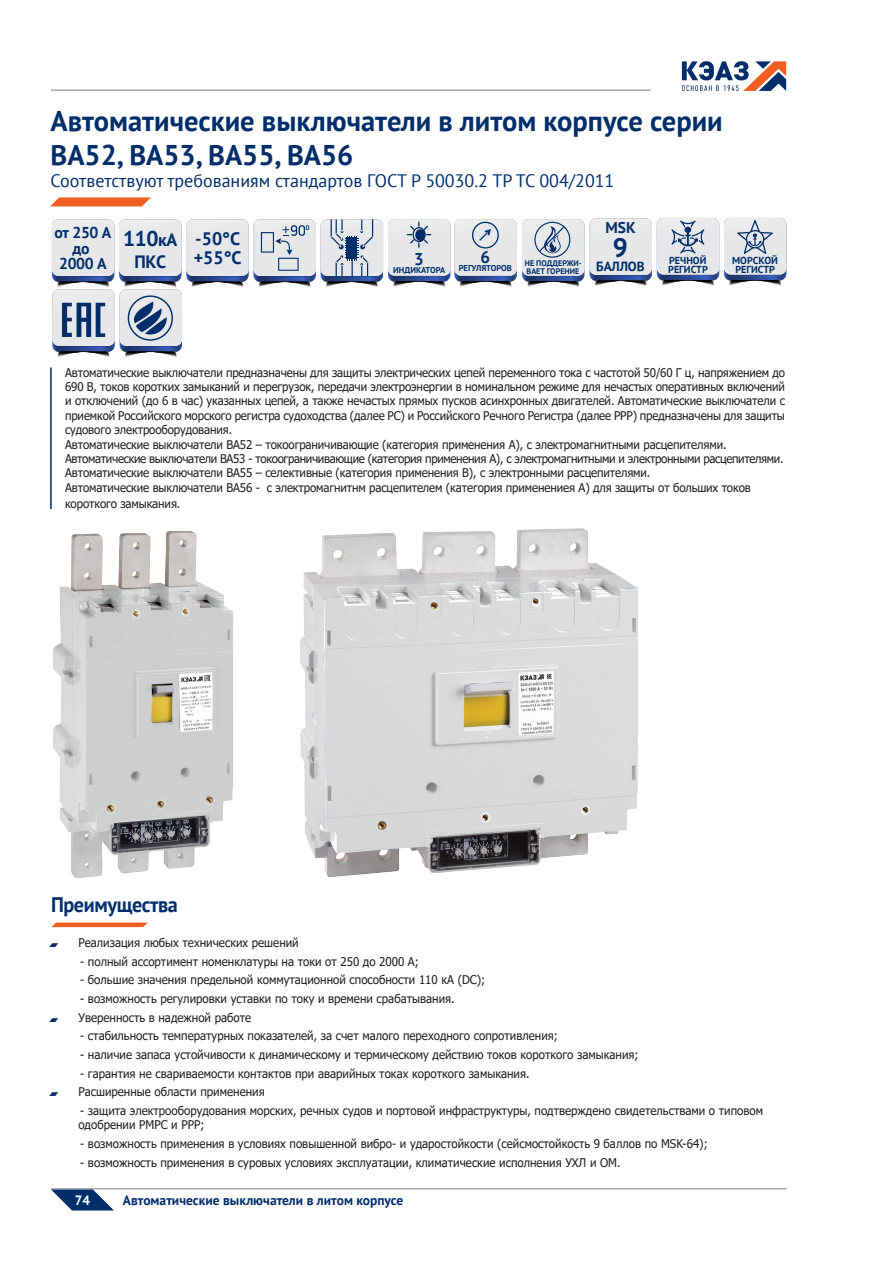
<style>
.page{position:relative;width:893px;height:1263px;background:#fff}
.page>*{position:absolute;margin:0;border:0;box-sizing:border-box;transform-origin:0 0}
.t1{font:700 28.5px/34.2px "PT Sans";color:#002e6b}
.t2{font:700 26.55px "PT Sans";color:#002e6b}
.t3{font:700 21.3px "PT Sans";color:#002e6b}
.t4{font:700 21px "PT Sans";letter-spacing:-.02em;color:#002e6b;scale:.96 1}
.t5{font:18px "PT Sans";color:#002e6b}
.t6{font:700 18px/19.2px "PT Sans";color:#002e6b}
.t7{font:700 17.85px "PT Sans";color:#002e6b}
.t8{font:700 16.95px "PT Sans";color:#002e6b}
.t9{font:700 15.75px/15.8px "PT Sans";letter-spacing:-.02em;color:#002e6b;text-align:center}
.t10{font:700 15.45px "PT Sans";color:#002e6b}
.t11{font:700 13.5px "PT Sans";color:#002e6b}
.t12{font:700 13.5px "PT Sans";color:#fff}
.t13{font:700 13.35px "PT Sans";color:#002e6b}
.t14{font:12px/14.4px "Tahoma";color:#231f20;scale:.96 1}
.t15{font:12px "Tahoma";letter-spacing:-.03em;color:#231f20;scale:.96 1}
.t16{font:700 10.2px/8.9px "PT Sans";color:#002e6b}
.t17{font:700 8.55px "PT Sans";color:#002e6b}
.t18{font:700 8.1px/8.6px "PT Sans";color:#002e6b}
.t19{font:7.5px "KEAZ";color:#002e6b;scale:.96 1}
.s1{font-size:17.85px}
</style>
<div class="page">
<hr style="left:51px;top:1188px;width:736px;height:1px;background:#a8a9ad">
<svg style="left:682px;top:61px;width:104px;height:30px"></svg>
<hr style="left:51px;top:89px;width:600px;height:2px;background:#a8a9ad">
<svg style="left:51px;top:1189px;width:63px;height:21px"></svg>
<svg style="left:50px;top:197px;width:101px;height:9px"></svg>
<hr style="left:50px;top:367px;width:2px;height:142px;background:#002e6b">
<img style="left:53px;top:530px;width:180px;height:349px">
<img style="left:300px;top:529px;width:338px;height:347px">
<svg style="left:51px;top:922px;width:97px;height:5px"></svg>
<svg style="left:52px;top:218px;width:734px;height:139px"></svg>
<p class="t1" style="left:51px;top:104px;width:674px">Автоматические выключатели в литом корпусе серии<br>ВА52, ВА53, ВА55, ВА56</p>
<p class="t5" style="left:51px;top:169px;width:565px">Соответствуют требованиям стандартов ГОСТ Р 50030.2 ТР ТС 004/2011</p>
<p class="t9" style="left:54px;top:224px;width:59px">от 250 А до<br>2000 А</p>
<p class="t3" style="left:123px;top:225px;width:56px">110<span class="s1">кА</span></p>
<p class="t7" style="left:134px;top:249px;width:33px">ПКС</p>
<p class="t6" style="left:194px;top:229px;width:49px">-50°С +55°С</p>
<p class="t8" style="left:414px;top:247px;width:11px">3</p>
<p class="t17" style="left:393px;top:265px;width:53px">ИНДИКАТОРА</p>
<p class="t8" style="left:481px;top:246px;width:11px">6</p>
<p class="t17" style="left:459px;top:263px;width:55px">РЕГУЛЯТОРОВ</p>
<p class="t18" style="left:525px;top:258px;width:59px">НЕ ПОДДЕРЖИ-<br>ВАЕТ ГОРЕНИЕ</p>
<p class="t10" style="left:606px;top:217px;width:32px">MSK</p>
<p class="t13" style="left:596px;top:258px;width:50px">БАЛЛОВ</p>
<p class="t2" style="left:613px;top:230px;width:17px">9</p>
<p class="t16" style="left:668px;top:256px;width:41px">РЕЧНОЙ<br>РЕГИСТР</p>
<p class="t16" style="left:732px;top:256px;width:47px;text-align:center">МОРСКОЙ<br>РЕГИСТР</p>
<p class="t14" style="left:65px;top:366px;width:751px;text-align:justify">Автоматические выключатели предназначены для защиты электрических цепей переменного тока с частотой 50/60 Г ц, напряжением до 690 В, токов коротких замыканий и перегрузок, передачи электроэнергии в номинальном режиме для нечастых оперативных включений и отключений (до 6 в час) указанных цепей, а также нечастых прямых пусков асинхронных двигателей. Автоматические выключатели с приемкой Российского морского регистра судоходства (далее РС) и Российского Речного Регистра (далее РРР) предназначены для защиты судового электрооборудования.</p>
<p class="t14" style="left:65px;top:438px;width:691px">Автоматические выключатели ВА52 – токоограничивающие (категория применения А), с электромагнитными расцепителями.</p>
<p class="t15" style="left:65px;top:451px;width:750px">Автоматические выключатели ВА53 - токоограничивающие (категория применения А), с электромагнитными и электронными расцепителями.</p>
<p class="t14" style="left:65px;top:466px;width:611px">Автоматические выключатели ВА55 – селективные (категория применения В), с электронными расцепителями.</p>
<p class="t14" style="left:65px;top:480px;width:716px;line-height:16.2px">Автоматические выключатели ВА56 - с электромагнитнм расцепителем (категория применениея А) для защиты от больших токов короткого замыкания.</p>
<p class="t4" style="left:51px;top:891px;width:134px">Преимущества</p>
<p class="t19" style="left:51px;top:941px;width:7px">™</p>
<p class="t14" style="left:78px;top:936px;width:231px">Реализация любых технических решений</p>
<p class="t14" style="left:80px;top:955px;width:354px">- полный ассортимент номенклатуры на токи от 250 до 2000 А;</p>
<p class="t14" style="left:80px;top:973px;width:424px">- большие значения предельной коммутационной способности 110 кА (DC);</p>
<p class="t14" style="left:80px;top:992px;width:392px">- возможность регулировки уставки по току и времени срабатывания.</p>
<p class="t19" style="left:51px;top:1015px;width:7px">™</p>
<p class="t14" style="left:78px;top:1011px;width:181px">Уверенность в надежной работе</p>
<p class="t14" style="left:80px;top:1029px;width:499px">- стабильность температурных показателей, за счет малого переходного сопротивления;</p>
<p class="t14" style="left:80px;top:1048px;width:583px">- наличие запаса устойчивости к динамическому и термическому действию токов короткого замыкания;</p>
<p class="t14" style="left:80px;top:1067px;width:470px">- гарантия не свариваемости контактов при аварийных токах короткого замыкания.</p>
<p class="t19" style="left:51px;top:1090px;width:7px">™</p>
<p class="t14" style="left:78px;top:1085px;width:196px">Расширенные области применения</p>
<p class="t14" style="left:78px;top:1104px;width:715px">- защита электрооборудования морских, речных судов и портовой инфраструктуры, подтверждено свидетельствами о типовом одобрении РМРС и РРР;</p>
<p class="t14" style="left:80px;top:1137px;width:655px">- возможность применения в условиях повышенной вибро- и ударостойкости (сейсмостойкость 9 баллов по MSK-64);</p>
<p class="t14" style="left:80px;top:1156px;width:564px">- возможность применения в суровых условиях эксплуатации, климатические исполнения УХЛ и ОМ.</p>
<p class="t12" style="left:75px;top:1191px;width:17px">74</p>
<p class="t11" style="left:123px;top:1191px;width:282px">Автоматические выключатели в литом корпусе</p>
</div>
